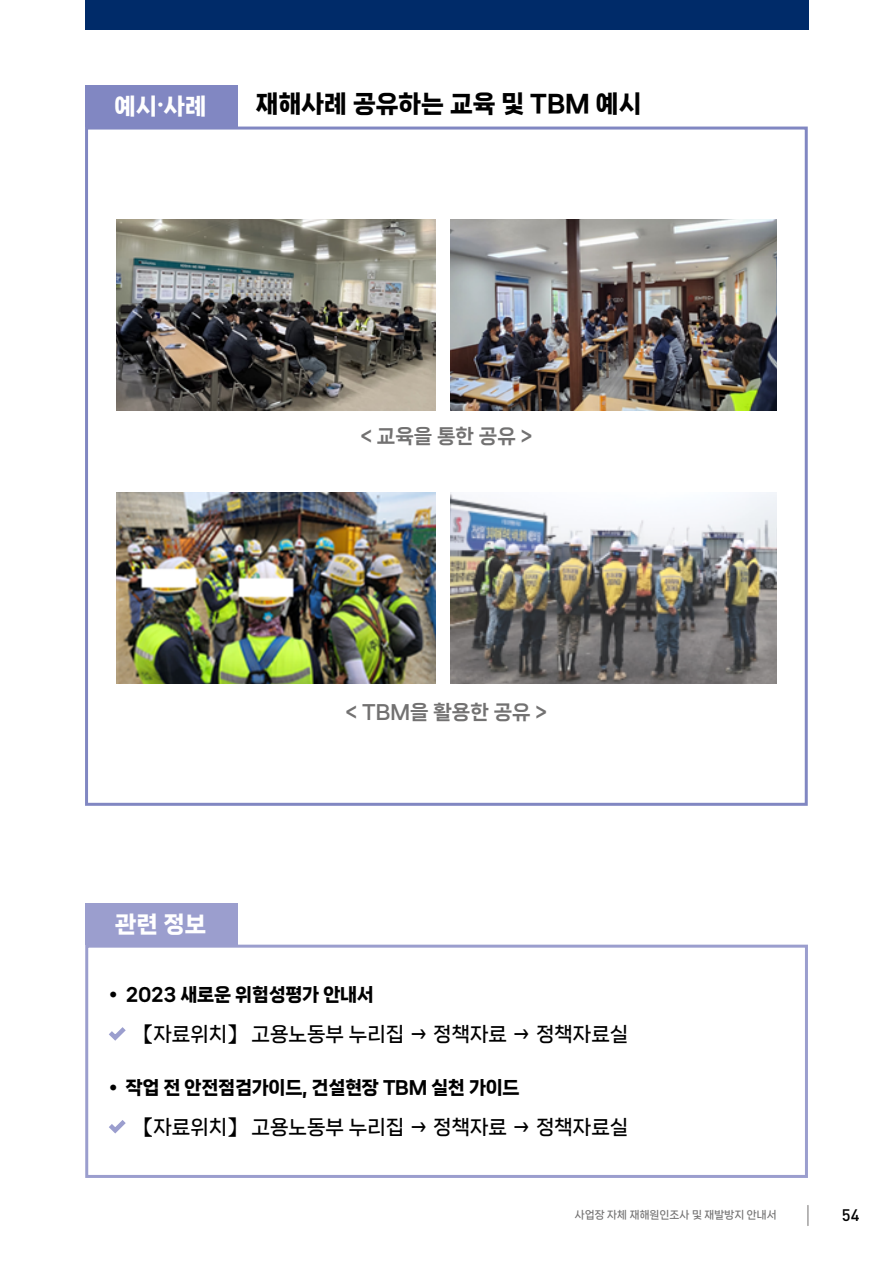
<style>
.page{position:relative;width:893px;height:1263px;background:#fff}
.page>*{position:absolute;margin:0;border:0;box-sizing:border-box;transform-origin:0 0}
.t1{font:24px "Nanum Square Neo e Hv";color:#000}
.t2{font:22.5px "Nanum Square Neo e Hv";color:#fff}
.t3{font:19.5px "Nanum Square Neo c Bd";color:#000}
.t4{font:19.5px "Nanum Square Neo d Eb";color:#727171}
.t5{font:18px "Nanum Square Neo e Hv";letter-spacing:-.015em;color:#000}
.t6{font:500 16.5px "DIN";color:#000}
.t7{font:10.5px "Nanum Square Neo c Bd";color:#727171}
.s1{font-family:"Nanum Square Neo c Bd"}
</style>
<div class="page">
<svg style="left:807px;top:1205px;width:1px;height:20px"></svg>
<div style="left:85px;top:945px;width:723px;height:233px;border:3px solid #9b9ece"></div>
<svg style="left:109px;top:1027px;width:17px;height:14px"></svg>
<svg style="left:109px;top:1120px;width:17px;height:14px"></svg>
<div style="left:85px;top:903px;width:152px;height:42px;background:#9b9ece"></div>
<div style="left:85px;top:85px;width:152px;height:42px;background:#8187c2"></div>
<div style="left:85px;top:127px;width:723px;height:679px;border:3px solid #8187c2"></div>
<img style="left:116px;top:219px;width:320px;height:191px">
<img style="left:451px;top:219px;width:325px;height:191px">
<img style="left:116px;top:492px;width:320px;height:191px">
<img style="left:451px;top:492px;width:325px;height:191px">
<div style="left:85px;top:0;width:723px;height:29px;background:#002b69"></div>
<p class="t2" style="left:115px;top:94px;width:94px">예시.사례</p>
<p class="t1" style="left:256px;top:91px;width:387px">재해사례 공유하는 교육 및 TBM 예시</p>
<p class="t4" style="left:360px;top:425px;width:174px">&lt; 교육을 통한 공유 &gt;</p>
<p class="t2" style="left:115px;top:912px;width:92px">관련 정보</p>
<p class="t4" style="left:346px;top:702px;width:203px">&lt; TBM을 활용한 공유 &gt;</p>
<p class="t5" style="left:109px;top:985px;width:267px"><span class="s1">•</span> 2023 새로운 위험성평가 안내서</p>
<p class="t3" style="left:134px;top:1024px;width:496px">【자료위치】 고용노동부 누리집 → 정책자료 → 정책자료실</p>
<p class="t5" style="left:109px;top:1078px;width:412px"><span class="s1">•</span> 작업 전 안전점검가이드, 건설현장 TBM 실천 가이드</p>
<p class="t3" style="left:134px;top:1116px;width:496px">【자료위치】 고용노동부 누리집 → 정책자료 → 정책자료실</p>
<p class="t7" style="left:575px;top:1209px;width:203px">사업장 자체 재해원인조사 및 재발방지 안내서</p>
<p class="t6" style="left:842px;top:1205px;width:19px">54</p>
</div>
